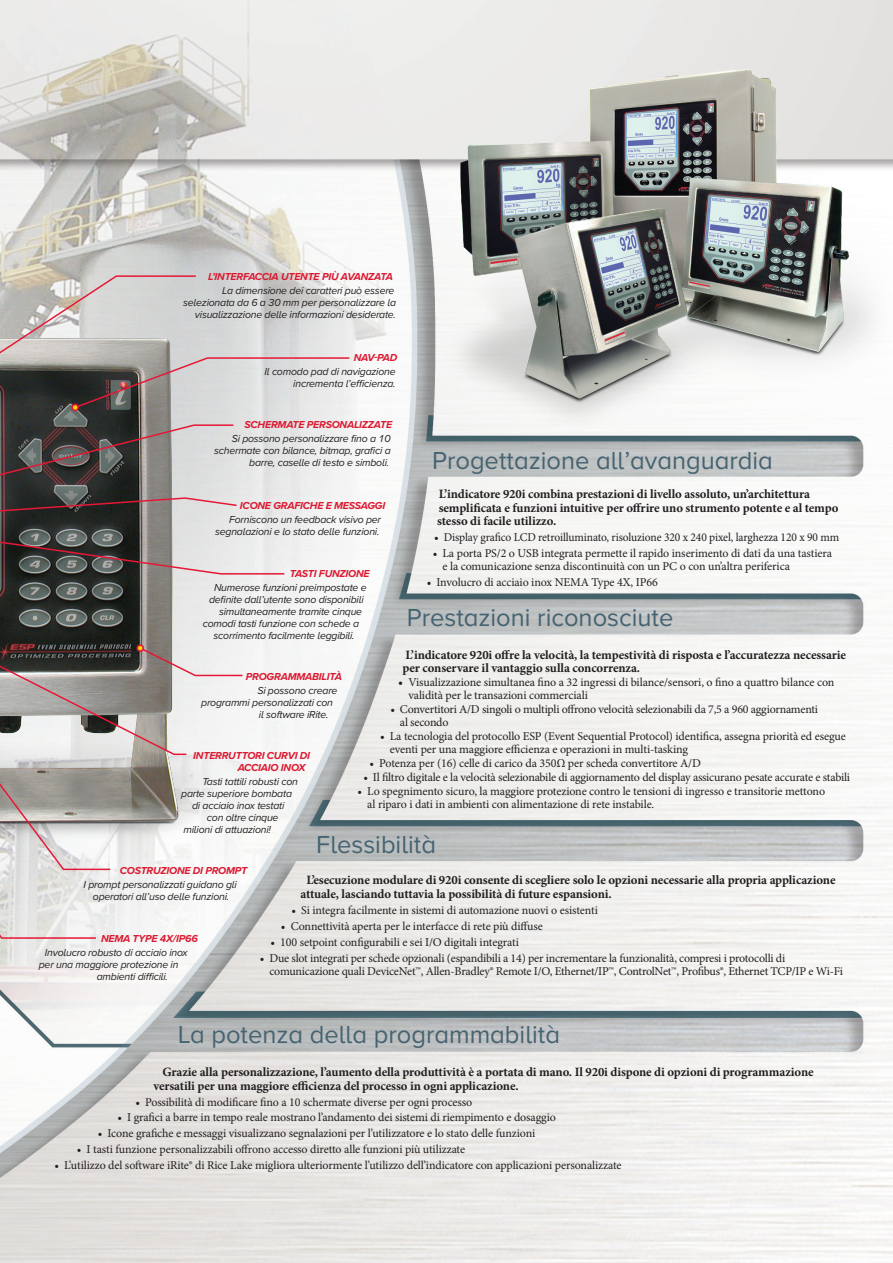
<style>
.page{position:relative;width:893px;height:1263px;background:#fff}
.page>*{position:absolute;margin:0;border:0;box-sizing:border-box;transform-origin:0 0}
.t1{font:25.5px "Proxima Nova A";color:#466371}
.Body_Copy_Bold{font:700 12.75px/13.8px "Minion Pro";letter-spacing:-.01em;color:#231f20}
.Body_Copy{font:12px/12.8px "Minion Pro";letter-spacing:-.015em;color:#231f20}
.Caption__Flush_Right{font:italic 10.5px/12px "Proxima Nova A";letter-spacing:-.02em;color:#231f20;text-align:right}
.Caption__Flush_Right-2{font:italic 700 10.5px/12px "Proxima Nova A";letter-spacing:-.02em;color:#dc1a32}
.s1{font-size:12.75px}
</style>
<div class="page">
<img style="left:0;top:0;width:893px;height:1263px">
<img style="left:0;top:412px;width:282px;height:115px">
<img style="left:444px;top:27px;width:449px;height:412px">
<img style="left:0;top:424px;width:235px;height:59px">
<svg style="left:0;top:497px;width:238px;height:18px;background:#736364"></svg>
<svg style="left:0;top:275px;width:351px;height:137px;background:#bdbab9"></svg>
<div style="left:71px;top:404px;width:8px;height:7px;border:2px solid #e51836;border-radius:50%"></div>
<svg style="left:0;top:527px;width:286px;height:412px"></svg>
<p class="Caption__Flush_Right-2" style="left:208px;top:270px;width:186px">L’INTERFACCIA UTENTE PIÙ AVANZATA</p>
<p class="Caption__Flush_Right" style="left:183px;top:284px;width:214px">La dimensione dei caratteri può essere selezionata da 6 a 30 mm per personalizzare la visualizzazione delle informazioni desiderate.</p>
<p class="Caption__Flush_Right-2" style="left:354px;top:351px;width:45px">NAV-PAD</p>
<p class="Caption__Flush_Right" style="left:265px;top:365px;width:133px">Il comodo pad di navigazione incrementa l’efficienza.</p>
<p class="Caption__Flush_Right-2" style="left:245px;top:418px;width:149px">SCHERMATE PERSONALIZZATE</p>
<p class="Caption__Flush_Right" style="left:214px;top:432px;width:178px">Si possono personalizzare fino a 10 schermate con bilance, bitmap, grafici a barre, caselle di testo e simboli.</p>
<p class="Caption__Flush_Right-2" style="left:240px;top:500px;width:147px">ICONE GRAFICHE E MESSAGGI</p>
<p class="Caption__Flush_Right" style="left:215px;top:513px;width:167px">Forniscono un feedback visivo per segnalazioni e lo stato delle funzioni.</p>
<p class="Caption__Flush_Right-2" style="left:290px;top:568px;width:81px">TASTI FUNZIONE</p>
<p class="Caption__Flush_Right" style="left:214px;top:581px;width:154px">Numerose funzioni preimpostate e</p>
<p class="Caption__Flush_Right" style="left:209px;top:593px;width:156px">definite dall’utente sono disponibili</p>
<p class="Caption__Flush_Right" style="left:219px;top:605px;width:145px">simultaneamente tramite cinque</p>
<p class="Caption__Flush_Right" style="left:203px;top:617px;width:158px">comodi tasti funzione con schede a</p>
<p class="Caption__Flush_Right" style="left:214px;top:629px;width:143px">scorrimento facilmente leggibili.</p>
<p class="t1" style="left:432px;top:441px;width:342px">Progettazione all’avanguardia</p>
<p class="Body_Copy_Bold" style="left:437px;top:487px;width:403px">L’indicatore 920i combina prestazioni di livello assoluto, un’architettura semplificata e funzioni intuitive per offrire uno strumento potente e al tempo stesso di facile utilizzo.</p>
<p class="Body_Copy" style="left:434px;top:531px;width:407px">• Display grafico LCD retroilluminato, risoluzione 320 x 240 pixel, larghezza 120 x 90 mm</p>
<p class="Body_Copy" style="left:442px;top:547px;width:391px;text-indent:-10px">• La porta PS/2 o USB integrata permette il rapido inserimento di dati da una tastiera e la comunicazione senza discontinuità con un PC o con un’altra periferica</p>
<p class="Body_Copy" style="left:427px;top:576px;width:233px">• Involucro di acciaio inox NEMA Type 4X, IP66</p>
<p class="t1" style="left:407px;top:598px;width:268px">Prestazioni riconosciute</p>
<p class="Caption__Flush_Right-2" style="left:246px;top:670px;width:98px">PROGRAMMABILITÀ</p>
<p class="Caption__Flush_Right" style="left:257px;top:684px;width:82px">Si possono creare</p>
<p class="Caption__Flush_Right" style="left:201px;top:696px;width:133px">programmi personalizzati con</p>
<p class="Caption__Flush_Right" style="left:259px;top:708px;width:71px">il software iRite.</p>
<p class="Caption__Flush_Right-2" style="left:238px;top:749px;width:74px;text-indent:-45px">INTERRUTTORI CURVI DI<br>ACCIAIO INOX</p>
<p class="Caption__Flush_Right" style="left:202px;top:775px;width:97px">Tasti tattili robusti con</p>
<p class="Caption__Flush_Right" style="left:181px;top:787px;width:112px">parte superiore bombata</p>
<p class="Caption__Flush_Right" style="left:192px;top:799px;width:94px">di acciaio inox testati</p>
<p class="Caption__Flush_Right" style="left:207px;top:811px;width:73px">con oltre cinque</p>
<p class="Caption__Flush_Right" style="left:184px;top:823px;width:89px">milioni di attuazioni!</p>
<p class="Body_Copy_Bold" style="left:402px;top:649px;width:445px;line-height:12.8px">L’indicatore 920i offre la velocità, la tempestività di risposta e l’accuratezza necessarie per conservare il vantaggio sulla concorrenza.</p>
<p class="Body_Copy" style="left:408px;top:676px;width:427px;text-indent:-10px"><span class="s1">•</span> Visualizzazione simultanea fino a 32 ingressi di bilance/sensori, o fino a quattro bilance con validità per le transazioni commerciali</p>
<p class="Body_Copy" style="left:400px;top:703px;width:420px;text-indent:-9px">• Convertitori A/D singoli o multipli offrono velocità selezionabili da 7,5 a 960 aggiornamenti al secondo</p>
<p class="Body_Copy" style="left:390px;top:730px;width:458px;text-indent:-10px">• La tecnologia del protocollo ESP (Event Sequential Protocol) identifica, assegna priorità ed esegue eventi per una maggiore efficienza e operazioni in multi-tasking</p>
<p class="Body_Copy" style="left:369px;top:757px;width:333px">• Potenza per (16) celle di carico da 350Ω per scheda convertitore A/D</p>
<p class="Body_Copy" style="left:363px;top:771px;width:488px">• Il filtro digitale e la velocità selezionabile di aggiornamento del display assicurano pesate accurate e stabili</p>
<p class="Body_Copy" style="left:367px;top:785px;width:459px;text-indent:-10px">• Lo spegnimento sicuro, la maggiore protezione contro le tensioni di ingresso e transitorie mettono al riparo i dati in ambienti con alimentazione di rete instabile.</p>
<p class="Caption__Flush_Right-2" style="left:120px;top:864px;width:129px">COSTRUZIONE DI PROMPT</p>
<p class="Caption__Flush_Right" style="left:84px;top:878px;width:155px;text-align:center">I prompt personalizzati guidano gli operatori all’uso delle funzioni.</p>
<p class="Caption__Flush_Right-2" style="left:101px;top:932px;width:99px">NEMA TYPE 4X/IP66</p>
<p class="Caption__Flush_Right" style="left:45px;top:946px;width:144px">Involucro robusto di acciaio inox</p>
<p class="Caption__Flush_Right" style="left:39px;top:958px;width:141px">per una maggiore protezione in</p>
<p class="Caption__Flush_Right" style="left:97px;top:970px;width:73px">ambienti difficili.</p>
<p class="t1" style="left:316px;top:826px;width:121px">Flessibilità</p>
<p class="Body_Copy_Bold" style="left:300px;top:873px;width:537px;text-indent:6px">L’esecuzione modulare di 920i consente di scegliere solo le opzioni necessarie alla propria applicazione attuale, lasciando tuttavia la possibilità di future espansioni.</p>
<p class="Body_Copy" style="left:291px;top:904px;width:308px">• Si integra facilmente in sistemi di automazione nuovi o esistenti</p>
<p class="Body_Copy" style="left:281px;top:920px;width:263px">• Connettività aperta per le interfacce di rete più diffuse</p>
<p class="Body_Copy" style="left:270px;top:936px;width:250px">• 100 setpoint configurabili e sei I/O digitali integrati</p>
<p class="Body_Copy" style="left:269px;top:952px;width:575px;text-indent:-10px">• Due slot integrati per schede opzionali (espandibili a 14) per incrementare la funzionalità, compresi i protocolli di comunicazione quali DeviceNet™, Allen-Bradley® Remote I/O, Ethernet/IP™, ControlNet™, Profibus®, Ethernet TCP/IP e Wi-Fi</p>
<p class="t1" style="left:178px;top:1016px;width:384px">La potenza della programmabilità</p>
<p class="Body_Copy_Bold" style="left:153px;top:1064px;width:662px;text-indent:9px">Grazie alla personalizzazione, l’aumento della produttività è a portata di mano. Il 920i dispone di opzioni di programmazione versatili per una maggiore efficienza del processo in ogni applicazione.</p>
<p class="Body_Copy" style="left:135px;top:1095px;width:338px">• Possibilità di modificare fino a 10 schermate diverse per ogni processo</p>
<p class="Body_Copy" style="left:117px;top:1111px;width:440px">• I grafici a barre in tempo reale mostrano l’andamento dei sistemi di riempimento e dosaggio</p>
<p class="Body_Copy" style="left:98px;top:1127px;width:439px">• Icone grafiche e messaggi visualizzano segnalazioni per l’utilizzatore e lo stato delle funzioni</p>
<p class="Body_Copy" style="left:77px;top:1143px;width:390px">• I tasti funzione personalizzabili offrono accesso diretto alle funzioni più utilizzate</p>
<p class="Body_Copy" style="left:54px;top:1159px;width:569px">• L’utilizzo del software iRite® di Rice Lake migliora ulteriormente l’utilizzo dell’indicatore con applicazioni personalizzate</p>
</div>
